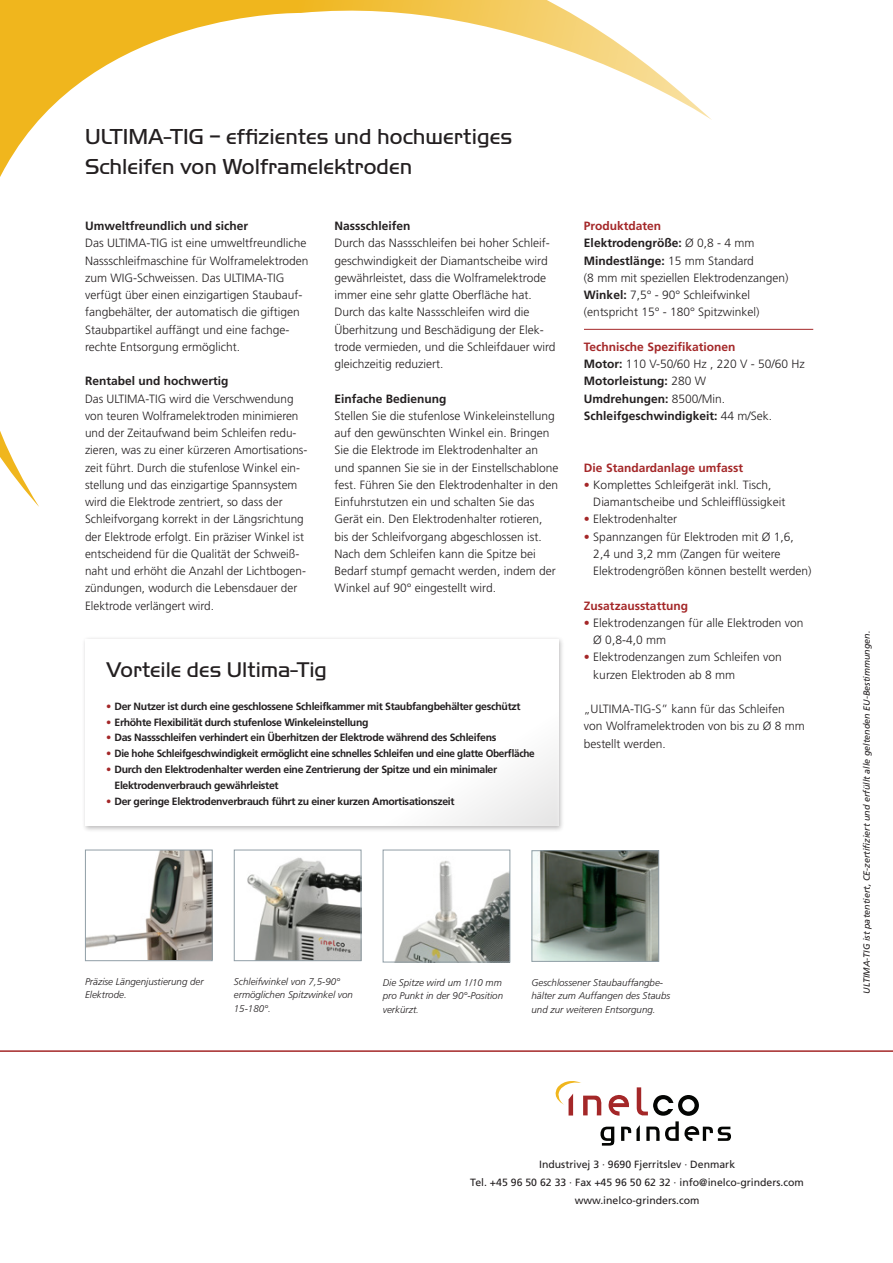
<style>
.page{position:relative;width:893px;height:1263px;background:#fff}
.page>*{position:absolute;margin:0;border:0;box-sizing:border-box;transform-origin:0 0}
.t1{font:300 22.5px/30px "Handel Gothic";color:#231f20}
.t2{font:300 22.05px "Handel Gothic";color:#231f20}
.t3{font:300 12px/17.2px "Frutiger";color:#231f20}
.t4{font:700 12px/17.2px "Frutiger";color:#231f20}
.t5{font:700 12px "Frutiger";color:#a42728}
.t6{font:700 10.5px/15.8px "Frutiger";letter-spacing:-.03em;color:#231f20}
.t7{font:10.5px/18px "Frutiger";color:#231f20;text-align:center}
.t8{font:700 10.5px "Frutiger";letter-spacing:-.03em;color:#231f20;scale:.95 1}
.t9{font:italic 300 9.75px/13.5px "Frutiger";color:#231f20}
.t10{font:italic 9px "Frutiger";color:#231f20}
.s1{color:#a42728}
.s2{font-weight:700;color:#a42728}
.s3{font-weight:700}
.s4{font-weight:300}
</style>
<div class="page">
<img style="left:533px;top:852px;width:124px;height:108px">
<div style="left:531px;top:850px;width:128px;height:112px;border:1px solid #909ea6"></div>
<svg style="left:556px;top:1081px;width:175px;height:64px"></svg>
<hr style="left:0;top:1050px;width:893px;height:2px;background:#a42728">
<svg style="left:0;top:0;width:712px;height:507px"></svg>
<img style="left:247px;top:857px;width:112px;height:102px">
<div style="left:234px;top:850px;width:127px;height:111px;border:1px solid #909ea6"></div>
<img style="left:87px;top:852px;width:124px;height:107px">
<div style="left:85px;top:850px;width:128px;height:111px;border:1px solid #909ea6"></div>
<img style="left:395px;top:860px;width:113px;height:100px">
<div style="left:383px;top:850px;width:127px;height:112px;border:1px solid #909ea6"></div>
<hr style="left:584px;top:329px;width:229px;height:1px;background:#a42728">
<div style="left:82px;top:636px;width:483px;height:196px;background:#231f20;opacity:.3"></div>
<div style="left:85px;top:639px;width:473px;height:187px;background:#fff"></div>
<h1 class="t1" style="left:85px;top:122px;width:429px">ULTIMA-TIG – effizientes und hochwertiges<br>Schleifen von Wolframelektroden</h1>
<p class="t4" style="left:85px;top:217px;width:165px">Umweltfreundlich und sicher</p>
<p class="t3" style="left:85px;top:235px;width:225px">Das ULTIMA-TIG ist eine umweltfreundliche Nassschleifmaschine für Wolframelektroden zum WIG-Schweissen. Das ULTIMA-TIG verfügt über einen einzigartigen Staubauf&shy;fangbehälter, der automatisch die giftigen Staubpartikel auffängt und eine fachge&shy;rechte Entsorgung ermöglicht.</p>
<p class="t4" style="left:85px;top:373px;width:145px">Rentabel und hochwertig</p>
<p class="t3" style="left:85px;top:390px;width:223px">Das ULTIMA-TIG wird die Verschwendung von teuren Wolframelektroden minimieren und der Zeitaufwand beim Schleifen redu&shy;zieren, was zu einer kürzeren Amortisations&shy;zeit führt. Durch die stufenlose Winkel ein&shy;stellung und das einzigartige Spannsystem wird die Elektrode zentriert, so dass der Schleifvorgang korrekt in der Längsrichtung der Elektrode erfolgt. Ein präziser Winkel ist entscheidend für die Qualität der Schweiß&shy;naht und erhöht die Anzahl der Lichtbogen&shy;zündungen, wodurch die Lebensdauer der Elektrode verlängert wird.</p>
<p class="t4" style="left:334px;top:217px;width:77px">Nassschleifen</p>
<p class="t3" style="left:334px;top:235px;width:222px">Durch das Nassschleifen bei hoher Schleif&shy;geschwindigkeit der Diamantscheibe wird gewährleistet, dass die Wolframelektrode immer eine sehr glatte Oberfläche hat.<br>Durch das kalte Nassschleifen wird die Überhitzung und Beschädigung der Elek&shy;trode vermieden, und die Schleifdauer wird gleichzeitig reduziert.</p>
<p class="t4" style="left:334px;top:390px;width:114px">Einfache Bedienung</p>
<p class="t3" style="left:334px;top:407px;width:225px">Stellen Sie die stufenlose Winkeleinstellung auf den gewünschten Winkel ein. Bringen Sie die Elektrode im Elektrodenhalter an und spannen Sie sie in der Einstellschablone fest. Führen Sie den Elektrodenhalter in den Einfuhrstutzen ein und schalten Sie das Gerät ein. Den Elektrodenhalter rotieren, bis der Schleifvorgang abgeschlossen ist.<br>Nach dem Schleifen kann die Spitze bei Bedarf stumpf gemacht werden, indem der Winkel auf 90° eingestellt wird.</p>
<h2 class="t2" style="left:106px;top:656px;width:222px">Vorteile des Ultima-Tig</h2>
<p class="t6" style="left:106px;top:698px;width:416px"><span class="s1">•</span> Der Nutzer ist durch eine geschlossene Schleifkammer mit Staubfangbehälter geschützt</p>
<p class="t6" style="left:106px;top:714px;width:264px"><span class="s1">•</span> Erhöhte Flexibilität durch stufenlose Winkeleinstellung</p>
<p class="t6" style="left:106px;top:730px;width:392px"><span class="s1">•</span> Das Nassschleifen verhindert ein Überhitzen der Elektrode während des Schleifens</p>
<p class="t8" style="left:106px;top:747px;width:453px"><span class="s1">•</span> Die hohe Schleifgeschwindigkeit ermöglicht eine schnelles Schleifen und eine glatte Oberfläche</p>
<p class="t6" style="left:114px;top:761px;width:384px;text-indent:-8px"><span class="s1">•</span> Durch den Elektrodenhalter werden eine Zentrierung der Spitze und ein minimaler<br>Elektrodenverbrauch gewährleistet</p>
<p class="t6" style="left:106px;top:793px;width:350px"><span class="s1">•</span> Der geringe Elektrodenverbrauch führt zu einer kurzen Amortisationszeit</p>
<p class="t3" style="left:584px;top:218px;width:206px"><span class="s2">Produktdaten<br></span><span class="s3">Elektrodengröße:</span> Ø 0,8 - 4 mm<br><span class="s3">Mindestlänge:</span> 15 mm Standard<br>(8 mm mit speziellen Elektrodenzangen)<br><span class="s3">Winkel:</span> 7,5° - 90° Schleifwinkel (entspricht 15° - 180° Spitzwinkel)</p>
<p class="t4" style="left:584px;top:338px;width:222px"><span class="s1">Technische Spezifikationen<br></span>Motor: <span class="s4">110 V-50/60 Hz , 220 V - 50/60 Hz<br></span>Motorleistung: <span class="s4">280 W<br></span>Umdrehungen: <span class="s4">8500/Min.<br></span>Schleifgeschwindigkeit: <span class="s4">44 m/Sek.</span></p>
<p class="t5" style="left:584px;top:460px;width:161px">Die Standardanlage umfasst</p>
<p class="t3" style="left:593px;top:476px;width:194px;text-indent:-9px"><span class="s1">•</span> Komplettes Schleifgerät inkl. Tisch,<br>Diamantscheibe und Schleifflüssigkeit</p>
<p class="t3" style="left:584px;top:511px;width:95px"><span class="s1">•</span> Elektrodenhalter</p>
<p class="t3" style="left:593px;top:528px;width:220px;text-indent:-9px"><span class="s1">•</span> Spannzangen für Elektroden mit Ø 1,6,<br>2,4 und 3,2 mm (Zangen für weitere<br>Elektrodengrößen können bestellt werden)</p>
<p class="t5" style="left:584px;top:598px;width:106px">Zusatzausstattung</p>
<p class="t3" style="left:593px;top:614px;width:212px;text-indent:-9px"><span class="s1">•</span> Elektrodenzangen für alle Elektroden von<br>Ø 0,8-4,0 mm</p>
<p class="t3" style="left:593px;top:649px;width:190px;text-indent:-9px"><span class="s1">•</span> Elektrodenzangen zum Schleifen von kurzen Elektroden ab 8 mm</p>
<p class="t3" style="left:584px;top:700px;width:222px">„ULTIMA-TIG-S” kann für das Schleifen von Wolframelektroden von bis zu Ø 8 mm bestellt werden.</p>
<p class="t9" style="left:234px;top:974px;width:121px">Schleifwinkel von 7,5-90° ermöglichen Spitzwinkel von<br>15-180°.</p>
<p class="t9" style="left:85px;top:974px;width:120px">Präzise Längenjustierung der<br>Elektrode.</p>
<p class="t9" style="left:383px;top:976px;width:122px">Die Spitze wird um 1/10 mm pro Punkt in der 90°-Position verkürzt.</p>
<p class="t9" style="left:531px;top:976px;width:140px">Geschlossener Staubauffangbe&shy;hälter zum Auffangen des Staubs und zur weiteren Entsorgung.</p>
<p class="t10" style="left:862px;top:993px;width:364px;rotate:-90deg">ULTIMA-TIG ist patentiert, CE-zertifiziert und erfüllt alle geltenden EU-Bestimmungen.</p>
<p class="t7" style="left:470px;top:1155px;width:335px">Industrivej 3 · 9690 Fjerritslev · Denmark<br>Tel. +45 96 50 62 33 · Fax +45 96 50 62 32 · info@inelco-grinders.com www.inelco-grinders.com</p>
</div>
